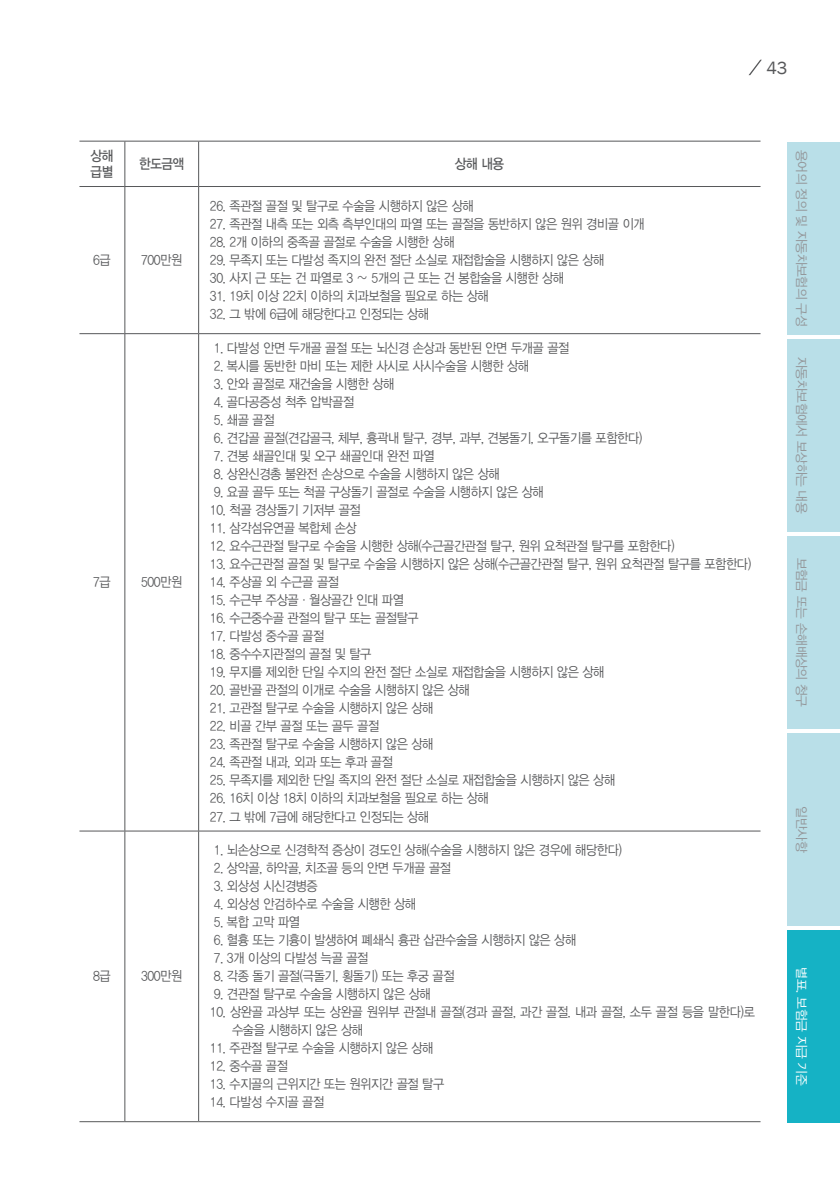
<style>
.page{position:relative;width:840px;height:1191px;background:#fff}
.page>*{position:absolute;margin:0;border:0;box-sizing:border-box;transform-origin:0 0}
.t1{font:18px "Franklin Gothic";color:#57585a}
.표하시라{font:14px "YDVYGO Std 33";letter-spacing:-.03em;color:#57585a;scale:.9 1}
.표내용1{font:13.6px/18px "YDVYGO Std 32";letter-spacing:-.03em;color:#57585a;scale:.9 1}
.표내용{font:13.6px "YDVYGO Std 32";letter-spacing:-.03em;color:#57585a;scale:.9 1}
.t2{font:12.8px "YDVYGO Std 12";letter-spacing:-.03em;color:#939598}
.t3{font:12.8px "YDVYGO Std 12";letter-spacing:-.03em;color:#fff}
</style>
<div class="page">
<div style="left:787px;top:142px;width:52px;height:192px;background:#b9dfe8"></div>
<div style="left:787px;top:339px;width:52px;height:192px;background:#b9dfe8"></div>
<div style="left:787px;top:536px;width:52px;height:193px;background:#b9dfe8"></div>
<div style="left:787px;top:733px;width:52px;height:193px;background:#b9dfe8"></div>
<div style="left:787px;top:930px;width:52px;height:193px;background:#15b2c5"></div>
<svg style="left:748px;top:60px;width:13px;height:15px"></svg>
<hr style="left:124px;top:187px;width:1px;height:146px;background:#57585a">
<hr style="left:198px;top:187px;width:1px;height:146px;background:#57585a">
<hr style="left:125px;top:333px;width:73px;height:1px;background:#57585a">
<hr style="left:79px;top:333px;width:46px;height:1px;background:#57585a">
<hr style="left:124px;top:334px;width:1px;height:496px;background:#57585a">
<hr style="left:198px;top:333px;width:562px;height:1px;background:#57585a">
<hr style="left:198px;top:334px;width:1px;height:496px;background:#57585a">
<hr style="left:79px;top:830px;width:46px;height:1px;background:#57585a">
<hr style="left:125px;top:830px;width:73px;height:1px;background:#57585a">
<hr style="left:124px;top:831px;width:1px;height:290px;background:#57585a">
<hr style="left:198px;top:830px;width:562px;height:1px;background:#57585a">
<hr style="left:198px;top:831px;width:1px;height:290px;background:#57585a">
<hr style="left:79px;top:1121px;width:46px;height:1px;background:#57585a">
<hr style="left:125px;top:1121px;width:73px;height:1px;background:#57585a">
<hr style="left:198px;top:1121px;width:562px;height:1px;background:#57585a">
<hr style="left:79px;top:141px;width:46px;height:1px;background:#57585a">
<hr style="left:125px;top:141px;width:73px;height:1px;background:#57585a">
<hr style="left:124px;top:141px;width:1px;height:45px;background:#57585a">
<hr style="left:198px;top:141px;width:562px;height:1px;background:#57585a">
<hr style="left:198px;top:141px;width:1px;height:45px;background:#57585a">
<hr style="left:79px;top:186px;width:46px;height:1px;background:#57585a">
<hr style="left:125px;top:186px;width:73px;height:1px;background:#57585a">
<hr style="left:198px;top:186px;width:562px;height:1px;background:#57585a">
<h1 class="t1" style="left:766px;top:57px;width:23px">43</h1>
<p class="표하시라" style="left:90px;top:148px;width:27px">상해</p>
<p class="표하시라" style="left:90px;top:165px;width:27px">급별</p>
<p class="표하시라" style="left:139px;top:157px;width:52px">한도금액</p>
<p class="표하시라" style="left:454px;top:157px;width:56px">상해 내용</p>
<p class="표내용" style="left:93px;top:253px;width:21px">6급</p>
<p class="표내용" style="left:141px;top:253px;width:47px">700만원</p>
<p class="표내용" style="left:93px;top:575px;width:21px">7급</p>
<p class="표내용" style="left:141px;top:575px;width:47px">500만원</p>
<p class="표내용" style="left:93px;top:969px;width:21px">8급</p>
<p class="표내용" style="left:141px;top:969px;width:47px">300만원</p>
<p class="표내용1" style="left:210px;top:197px;width:294px">26. 족관절 골절 및 탈구로 수술을 시행하지 않은 상해</p>
<p class="표내용1" style="left:210px;top:215px;width:484px">27. 족관절 내측 또는 외측 측부인대의 파열 또는 골절을 동반하지 않은 원위 경비골 이개</p>
<p class="표내용1" style="left:210px;top:233px;width:273px">28. 2개 이하의 중족골 골절로 수술을 시행한 상해</p>
<p class="표내용1" style="left:210px;top:251px;width:439px">29. 무족지 또는 다발성 족지의 완전 절단 소실로 재접합술을 시행하지 않은 상해</p>
<p class="표내용1" style="left:210px;top:269px;width:395px">30. 사지 근 또는 건 파열로 3 ∼ 5개의 근 또는 건 봉합술을 시행한 상해</p>
<p class="표내용1" style="left:210px;top:287px;width:311px">31. 19치 이상 22치 이하의 치과보철을 필요로 하는 상해</p>
<p class="표내용1" style="left:210px;top:305px;width:245px">32. 그 밖에 6급에 해당한다고 인정되는 상해</p>
<p class="표내용1" style="left:214px;top:339px;width:396px">1. 다발성 안면 두개골 골절 또는 뇌신경 손상과 동반된 안면 두개골 골절</p>
<p class="표내용1" style="left:214px;top:357px;width:351px">2. 복시를 동반한 마비 또는 제한 사시로 사시수술을 시행한 상해</p>
<p class="표내용1" style="left:214px;top:375px;width:202px">3. 안와 골절로 재건술을 시행한 상해</p>
<p class="표내용1" style="left:214px;top:393px;width:157px">4. 골다공증성 척추 압박골절</p>
<p class="표내용1" style="left:214px;top:411px;width:69px">5. 쇄골 골절</p>
<p class="표내용1" style="left:214px;top:429px;width:477px">6. 견갑골 골절(견갑골극, 체부, 흉곽내 탈구, 경부, 과부, 견봉돌기, 오구돌기를 포함한다)</p>
<p class="표내용1" style="left:214px;top:447px;width:247px">7. 견봉 쇄골인대 및 오구 쇄골인대 완전 파열</p>
<p class="표내용1" style="left:214px;top:465px;width:319px">8. 상완신경총 불완전 손상으로 수술을 시행하지 않은 상해</p>
<p class="표내용1" style="left:214px;top:483px;width:368px">9. 요골 골두 또는 척골 구상돌기 골절로 수술을 시행하지 않은 상해</p>
<p class="표내용1" style="left:210px;top:501px;width:169px">10. 척골 경상돌기 기저부 골절</p>
<p class="표내용1" style="left:210px;top:519px;width:164px">11. 삼각섬유연골 복합체 손상</p>
<p class="표내용1" style="left:210px;top:537px;width:517px">12. 요수근관절 탈구로 수술을 시행한 상해(수근골간관절 탈구, 원위 요척관절 탈구를 포함한다)</p>
<p class="표내용1" style="left:210px;top:555px;width:602px">13. 요수근관절 골절 및 탈구로 수술을 시행하지 않은 상해(수근골간관절 탈구, 원위 요척관절 탈구를 포함한다)</p>
<p class="표내용1" style="left:210px;top:573px;width:145px">14. 주상골 외 수근골 골절</p>
<p class="표내용1" style="left:210px;top:591px;width:217px">15. 수근부 주상골·월상골간 인대 파열</p>
<p class="표내용1" style="left:210px;top:609px;width:233px">16. 수근중수골 관절의 탈구 또는 골절탈구</p>
<p class="표내용1" style="left:210px;top:627px;width:128px">17. 다발성 중수골 골절</p>
<p class="표내용1" style="left:210px;top:645px;width:181px">18. 중수수지관절의 골절 및 탈구</p>
<p class="표내용1" style="left:210px;top:663px;width:439px">19. 무지를 제외한 단일 수지의 완전 절단 소실로 재접합술을 시행하지 않은 상해</p>
<p class="표내용1" style="left:210px;top:681px;width:290px">20. 골반골 관절의 이개로 수술을 시행하지 않은 상해</p>
<p class="표내용1" style="left:210px;top:699px;width:249px">21. 고관절 탈구로 수술을 시행하지 않은 상해</p>
<p class="표내용1" style="left:210px;top:717px;width:189px">22. 비골 간부 골절 또는 골두 골절</p>
<p class="표내용1" style="left:210px;top:735px;width:249px">23. 족관절 탈구로 수술을 시행하지 않은 상해</p>
<p class="표내용1" style="left:210px;top:753px;width:204px">24. 족관절 내과, 외과 또는 후과 골절</p>
<p class="표내용1" style="left:210px;top:771px;width:451px">25. 무족지를 제외한 단일 족지의 완전 절단 소실로 재접합술을 시행하지 않은 상해</p>
<p class="표내용1" style="left:210px;top:789px;width:311px">26. 16치 이상 18치 이하의 치과보철을 필요로 하는 상해</p>
<p class="표내용1" style="left:210px;top:807px;width:245px">27. 그 밖에 7급에 해당한다고 인정되는 상해</p>
<p class="표내용1" style="left:214px;top:841px;width:455px">1. 뇌손상으로 신경학적 증상이 경도인 상해(수술을 시행하지 않은 경우에 해당한다)</p>
<p class="표내용1" style="left:214px;top:859px;width:265px">2. 상악골, 하악골, 치조골 등의 안면 두개골 골절</p>
<p class="표내용1" style="left:214px;top:877px;width:117px">3. 외상성 시신경병증</p>
<p class="표내용1" style="left:214px;top:895px;width:226px">4. 외상성 안검하수로 수술을 시행한 상해</p>
<p class="표내용1" style="left:214px;top:913px;width:97px">5. 복합 고막 파열</p>
<p class="표내용1" style="left:214px;top:931px;width:404px">6. 혈흉 또는 기흉이 발생하여 폐쇄식 흉관 삽관수술을 시행하지 않은 상해</p>
<p class="표내용1" style="left:214px;top:949px;width:173px">7. 3개 이상의 다발성 늑골 골절</p>
<p class="표내용1" style="left:214px;top:967px;width:269px">8. 각종 돌기 골절(극돌기, 횡돌기) 또는 후궁 골절</p>
<p class="표내용1" style="left:214px;top:985px;width:242px">9. 견관절 탈구로 수술을 시행하지 않은 상해</p>
<p class="표내용1" style="left:232px;top:1003px;width:582px;text-indent:-22px">10. 상완골 과상부 또는 상완골 원위부 관절내 골절(경과 골절, 과간 골절. 내과 골절, 소두 골절 등을 말한다)로 수술을 시행하지 않은 상해</p>
<p class="표내용1" style="left:210px;top:1039px;width:249px">11. 주관절 탈구로 수술을 시행하지 않은 상해</p>
<p class="표내용1" style="left:210px;top:1057px;width:88px">12. 중수골 골절</p>
<p class="표내용1" style="left:210px;top:1075px;width:261px">13. 수지골의 근위지간 또는 원위지간 골절 탈구</p>
<p class="표내용1" style="left:210px;top:1093px;width:128px">14. 다발성 수지골 골절</p>
<p class="t2" style="left:807px;top:150px;width:178px;rotate:90deg">용어의 정의 및 자동차보험의 구성</p>
<p class="t2" style="left:807px;top:357px;width:158px;rotate:90deg">자동차보험에서 보상하는 내용</p>
<p class="t2" style="left:807px;top:557px;width:151px;rotate:90deg">보험금 또는 손해배상의 청구</p>
<p class="t2" style="left:807px;top:806px;width:47px;rotate:90deg">일반사항</p>
<p class="t3" style="left:807px;top:967px;width:120px;rotate:90deg">별표. 보험금 지급 기준</p>
</div>
